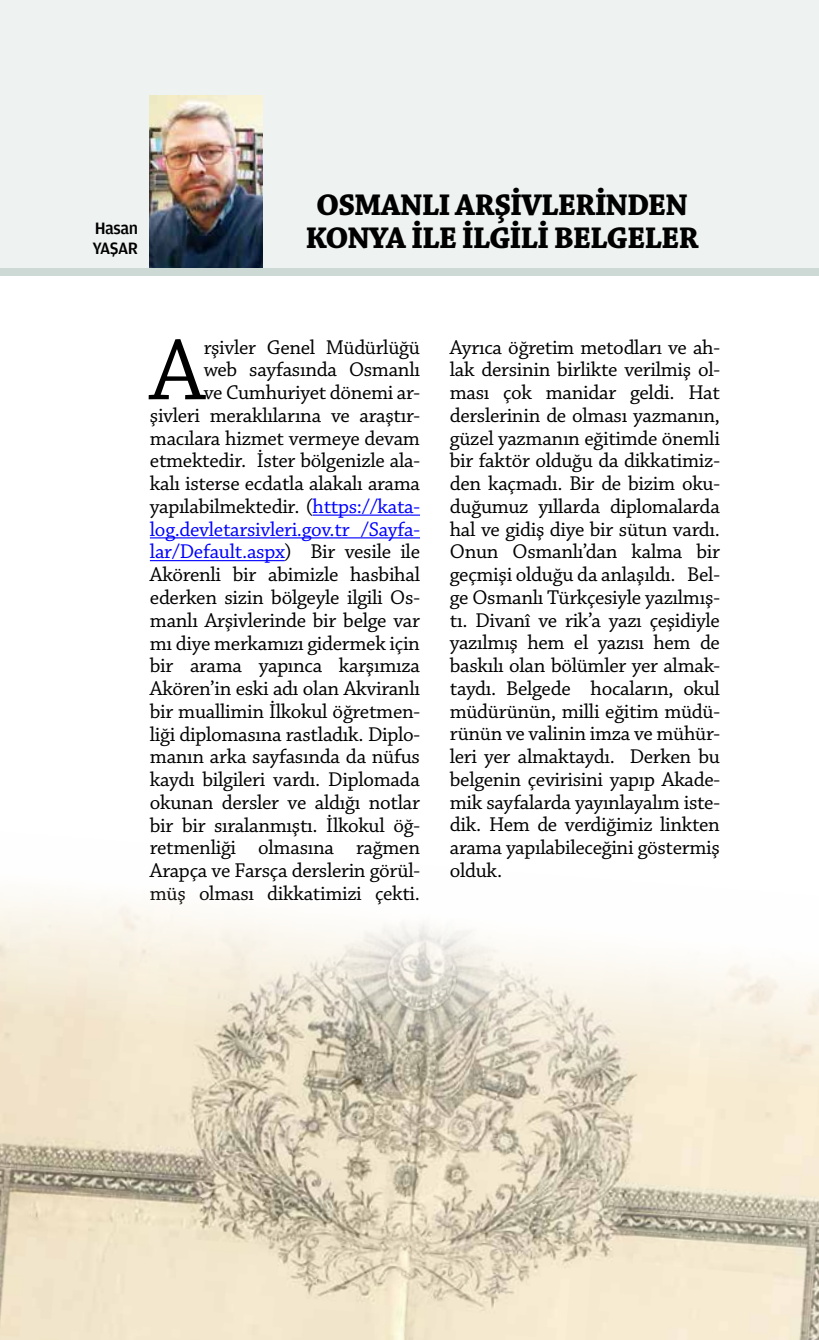
<style>
.page{position:relative;width:819px;height:1340px;background:#fff}
.page>*{position:absolute;margin:0;border:0;box-sizing:border-box;transform-origin:0 0}
.t1{font:91px "Chaparral Pro";color:#000}
.t2{font:700 31.5px/33.2px "Chaparral Pro";letter-spacing:-.035em;color:#000;text-align:center}
.t3{font:21px/22.8px "Chaparral Pro";letter-spacing:-.015em;color:#000;text-align:right}
.t4{font:500 17.5px/19.2px "Toprak";letter-spacing:-.03em;color:#000}
.s1{color:#00f}
</style>
<div class="page">
<hr style="left:312px;top:514px;width:108px;height:1px;background:#00f">
<hr style="left:150px;top:537px;width:270px;height:1px;background:#00f">
<hr style="left:150px;top:560px;width:135px;height:1px;background:#00f">
<div style="left:0;top:0;width:819px;height:275px;background:#eef2f1"></div>
<img style="left:149px;top:95px;width:114px;height:173px">
<div style="left:0;top:268px;width:819px;height:7px;background:#ccd9d5"></div>
<img style="left:1px;top:896px;width:817px;height:442px">
<p class="t4" style="left:92px;top:218px;width:47px">Hasan<br>YAŞAR</p>
<h2 class="t2" style="left:305px;top:190px;width:395px">OSMANLI ARŞİVLERİNDEN<br>KONYA İLE İLGİLİ BELGELER</h2>
<p class="t3" style="left:150px;top:336px;width:272px">rşivler Genel Müdürlüğü<br>web sayfasında Osmanlı<br>ve Cumhuriyet dönemi ar&shy;şivleri meraklılarına ve araştır&shy;macılara hizmet vermeye devam etmektedir. İster bölgenizle ala&shy;kalı isterse ecdatla alakalı arama yapılabilmektedir. (<span class="s1">https://kata&shy;log.devletarsivleri.gov.tr /Sayfa&shy;lar/Default.aspx</span>) Bir vesile ile<br>Akörenli bir abimizle hasbihal ederken sizin bölgeyle ilgili Os&shy;manlı Arşivlerinde bir belge var mı diye merkamızı gidermek için bir arama yapınca karşımıza<br>Akören’in eski adı olan Akviranlı bir muallimin İlkokul öğretmen&shy;liği diplomasına rastladık. Diplo&shy;manın arka sayfasında da nüfus kaydı bilgileri vardı. Diplomada okunan dersler ve aldığı notlar bir bir sıralanmıştı. İlkokul öğ&shy;retmenliği olmasına rağmen<br>Arapça ve Farsça derslerin görül&shy;müş olması dikkatimizi çekti.</p>
<p class="t3" style="left:450px;top:336px;width:272px;text-align:justify">Ayrıca öğretim metodları ve ah&shy;lak dersinin birlikte verilmiş ol&shy;ması çok manidar geldi. Hat derslerinin de olması yazmanın, güzel yazmanın eğitimde önemli bir faktör olduğu da dikkatimiz&shy;den kaçmadı. Bir de bizim oku&shy;duğumuz yıllarda diplomalarda hal ve gidiş diye bir sütun vardı.<br>Onun Osmanlı’dan kalma bir geçmişi olduğu da anlaşıldı. Bel&shy;ge Osmanlı Türkçesiyle yazılmış&shy;tı. Divanî ve rik’a yazı çeşidiyle yazılmış hem el yazısı hem de baskılı olan bölümler yer almak&shy;taydı. Belgede hocaların, okul müdürünün, milli eğitim müdü&shy;rünün ve valinin imza ve mühür&shy;leri yer almaktaydı. Derken bu belgenin çevirisini yapıp Akade&shy;mik sayfalarda yayınlayalım iste&shy;dik. Hem de verdiğimiz linkten arama yapılabileceğini göstermiş olduk.</p>
<h1 class="t1" style="left:150px;top:320px;width:57px">A</h1>
</div>
